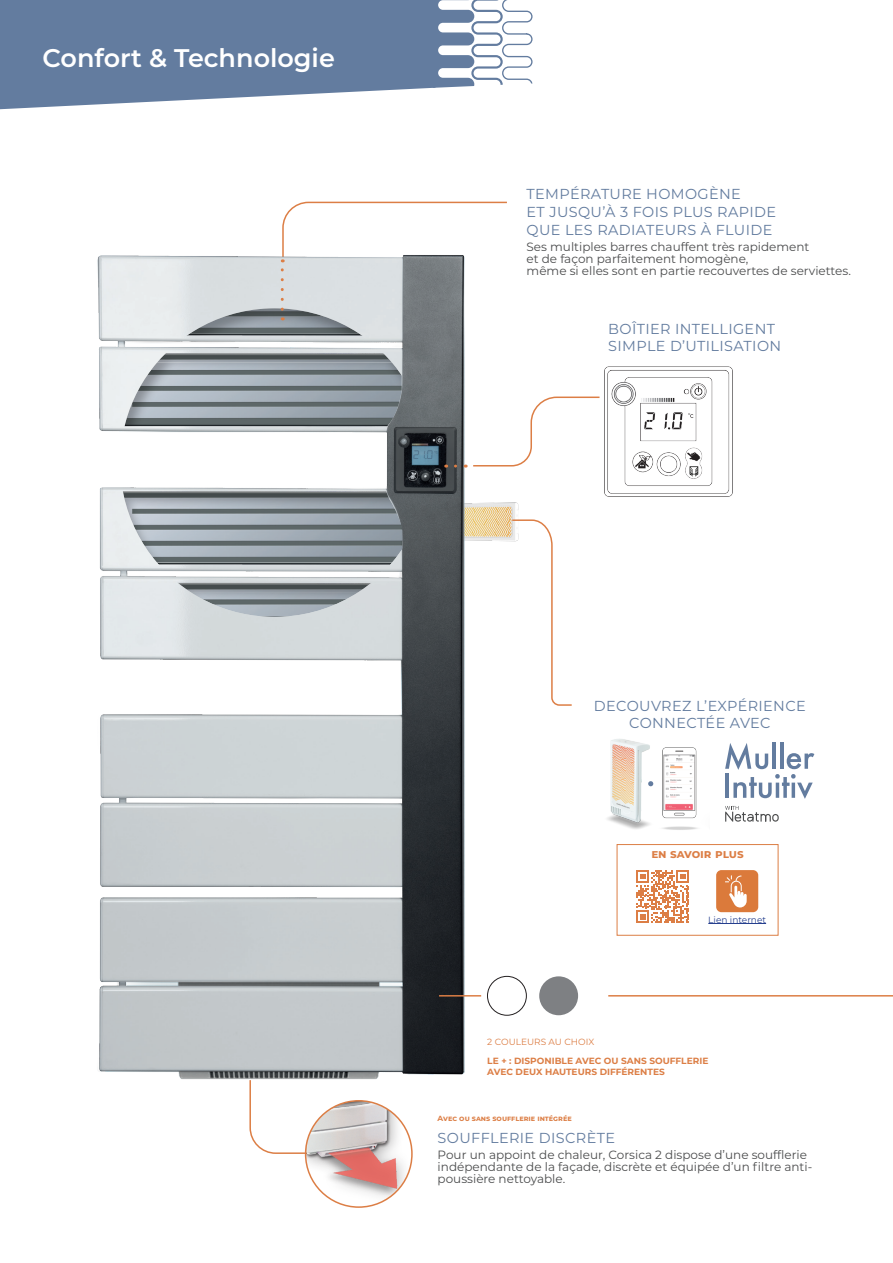
<style>
.page{position:relative;width:893px;height:1263px;background:#fff}
.page>*{position:absolute;margin:0;border:0;box-sizing:border-box;transform-origin:0 0}
.Titre_BLANC_VAgue_OF{font:600 25.5px "Montserrat";color:#fff}
.t1{font:14.4px/18px "Montserrat";letter-spacing:.025em;color:#637c9f}
.t2{font:12px/12px "Montserrat";color:#4b4c4d}
.Titres_recto{font:700 12px "Montserrat";color:#dc7e45}
.t3{font:700 9px/10.5px "Montserrat";color:#dc7e45}
.t4{font:9px "Montserrat";color:#dc7e45}
.t5{font:9px "Montserrat";color:#253f8e}
.Titres_recto-2{font:700 7.5px "Montserrat";color:#dc7e45}
</style>
<div class="page">
<svg style="left:436px;top:0;width:97px;height:88px"></svg>
<svg style="left:0;top:0;width:436px;height:109px;fill:#637c9f"></svg>
<img style="left:486px;top:502px;width:33px;height:40px">
<svg style="left:511px;top:519px;width:61px;height:187px"></svg>
<svg style="left:486px;top:396px;width:114px;height:71px"></svg>
<div style="left:487px;top:976px;width:40px;height:39px;border:1px solid #231f20;border-radius:50%"></div>
<div style="left:539px;top:976px;width:39px;height:39px;background:#7e8083;border-radius:50%"></div>
<svg style="left:254px;top:1142px;width:52px;height:13px"></svg>
<img style="left:97px;top:255px;width:389px;height:887px">
<div style="left:120px;top:307px;width:311px;height:312px;background:#231f20;opacity:.34"></div>
<img style="left:385px;top:309px;width:73px;height:352px">
<svg style="left:455px;top:465px;width:11px;height:3px"></svg>
<svg style="left:281px;top:201px;width:226px;height:108px"></svg>
<hr style="left:439px;top:995px;width:42px;height:1px;background:#dc7e45">
<hr style="left:608px;top:995px;width:285px;height:1px;background:#dc7e45">
<div style="left:306px;top:1101px;width:106px;height:106px;background:#231f20;opacity:.4"></div>
<img style="left:306px;top:1101px;width:100px;height:95px">
<div style="left:305px;top:1100px;width:108px;height:108px;border:2px solid #dc7e45;border-radius:50%"></div>
<img style="left:604px;top:366px;width:129px;height:131px">
<hr style="left:772px;top:742px;width:4px;height:27px;background:#637c9f">
<hr style="left:780px;top:742px;width:3px;height:27px;background:#637c9f">
<svg style="left:725px;top:743px;width:89px;height:56px"></svg>
<svg style="left:725px;top:806px;width:54px;height:16px"></svg>
<img style="left:607px;top:739px;width:91px;height:91px">
<svg style="left:636px;top:870px;width:53px;height:53px"></svg>
<div style="left:716px;top:870px;width:42px;height:42px;background:#db7a3b;border-radius:5px"></div>
<svg style="left:725px;top:875px;width:22px;height:32px"></svg>
<hr style="left:708px;top:923px;width:58px;height:1px;background:#253f8e">
<div style="left:617px;top:844px;width:161px;height:91px;border:1px solid #dc7e45"></div>
<p class="Titre_BLANC_VAgue_OF" style="left:43px;top:40px;width:294px">Confort &amp; Technologie</p>
<p class="t1" style="left:527px;top:184px;width:251px">TEMPÉRATURE HOMOGÈNE<br>ET JUSQU’À 3 FOIS PLUS RAPIDE<br>QUE LES RADIATEURS À FLUIDE</p>
<p class="t2" style="left:527px;top:241px;width:326px">Ses multiples barres chauffent très rapidement<br>et de façon parfaitement homogène,<br>même si elles sont en partie recouvertes de serviettes.</p>
<p class="t1" style="left:608px;top:320px;width:174px;line-height:16.6px">BOÎTIER INTELLIGENT<br>SIMPLE D’UTILISATION</p>
<p class="t1" style="left:594px;top:697px;width:213px;line-height:16.6px;text-align:center">DECOUVREZ L’EXPÉRIENCE<br>CONNECTÉE AVEC</p>
<p class="Titres_recto" style="left:651px;top:844px;width:94px">en savoir plus</p>
<p class="t5" style="left:708px;top:913px;width:59px">Lien internet</p>
<p class="t4" style="left:487px;top:1036px;width:109px">2 COULEURS AU CHOIX</p>
<p class="t3" style="left:487px;top:1055px;width:223px">LE + : DISPONIBLE AVEC OU SANS SOUFFLERIE<br>AVEC DEUX HAUTEURS DIFFÉRENTES</p>
<p class="Titres_recto-2" style="left:438px;top:1112px;width:136px">Avec ou sans soufflerie intégrée</p>
<p class="t1" style="left:438px;top:1128px;width:179px">SOUFFLERIE DISCRÈTE</p>
<p class="t2" style="left:438px;top:1148px;width:376px">Pour un appoint de chaleur, Corsica 2 dispose d’une soufflerie indépendante de la façade, discrète et équipée d’un filtre anti&shy;poussière nettoyable.</p>
</div>
